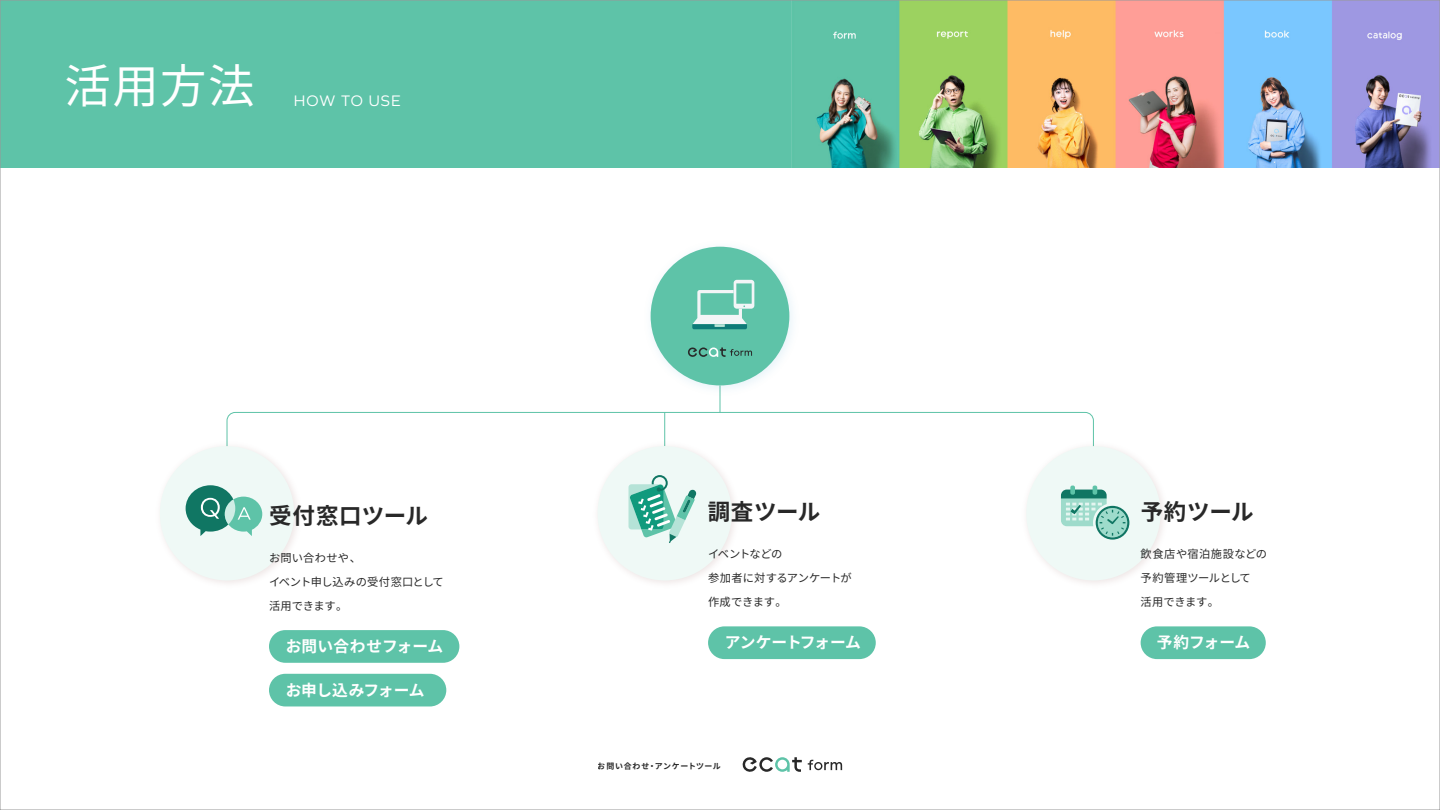
<style>
.page{position:relative;width:1440px;height:810px;background:#fff}
.page>*{position:absolute;margin:0;border:0;box-sizing:border-box;transform-origin:0 0}
.t1{font:46.5px "Noto Sans JP";color:#fff}
.t2{font:700 22.5px "Noto Sans JP";letter-spacing:.015em;color:#282828}
.t3{font:15.83px "Graphie";letter-spacing:.07em;color:#fff}
.t4{font:700 15.75px "Noto Sans JP";letter-spacing:.02em;color:#fff}
.t5{font:700 15.75px "Noto Sans JP";letter-spacing:-.025em;color:#fff}
.t6{font:700 15.75px "Noto Sans JP";letter-spacing:-.02em;color:#fff}
.t7{font:700 15.75px "Noto Sans JP";color:#fff}
.t8{font:11.25px/24px "Noto Sans JP";letter-spacing:-.01em;color:#282828}
.t9{font:11.25px/24px "Noto Sans JP";letter-spacing:.02em;color:#282828}
.t10{font:700 7.95px "Noto Sans JP";letter-spacing:.075em;color:#282828}
</style>
<div class="page">
<div style="left:0;top:0;width:1440px;height:168px;background:#5ec3a8"></div>
<img style="left:816px;top:2px;width:622px;height:166px">
<svg style="left:226px;top:401px;width:868px;height:38px"></svg>
<hr style="left:664px;top:412px;width:1px;height:34px;background:#5ec3a8">
<svg style="left:808px;top:760px;width:34px;height:10px"></svg>
<svg style="left:742px;top:757px;width:60px;height:15px"></svg>
<img style="left:650px;top:246px;width:142px;height:155px">
<div style="left:651px;top:247px;width:138px;height:138px;background:#5ec3a8;border-radius:50%"></div>
<svg style="left:692px;top:280px;width:62px;height:49px"></svg>
<svg style="left:688px;top:347px;width:64px;height:10px"></svg>
<img style="left:1029px;top:439px;width:135px;height:144px">
<div style="left:1026px;top:446px;width:135px;height:134px;background:#eff9f6;border-radius:50%"></div>
<div style="left:1141px;top:626px;width:125px;height:33px;background:#5ec3a8;border-radius:16px"></div>
<svg style="left:1061px;top:486px;width:68px;height:54px"></svg>
<img style="left:597px;top:439px;width:137px;height:144px">
<div style="left:598px;top:446px;width:134px;height:134px;background:#eff9f6;border-radius:50%"></div>
<div style="left:708px;top:626px;width:168px;height:33px;background:#5ec3a8;border-radius:16px"></div>
<svg style="left:629px;top:475px;width:68px;height:68px"></svg>
<div style="left:160px;top:446px;width:134px;height:134px;background:#eff9f6;border-radius:50%"></div>
<div style="left:269px;top:630px;width:190px;height:33px;background:#5ec3a8;border-radius:16px"></div>
<div style="left:269px;top:674px;width:177px;height:32px;background:#5ec3a8;border-radius:16px"></div>
<svg style="left:186px;top:485px;width:76px;height:51px"></svg>
<h1 class="t1" style="left:64px;top:59px;width:192px">活用方法</h1>
<h3 class="t3" style="left:294px;top:91px;width:109px">HOW TO USE</h3>
<h2 class="t2" style="left:269px;top:503px;width:161px">受付窓口ツール</h2>
<p class="t8" style="left:269px;top:546px;width:176px">お問い合わせや、<br>イベント申し込みの受付窓口として活用できます。</p>
<h3 class="t4" style="left:285px;top:637px;width:160px">お問い合わせフォーム</h3>
<h3 class="t6" style="left:285px;top:681px;width:141px">お申し込みフォーム</h3>
<h2 class="t2" style="left:707px;top:499px;width:115px">調査ツール</h2>
<p class="t8" style="left:708px;top:542px;width:145px">イベントなどの<br>参加者に対するアンケートが作成できます。</p>
<h3 class="t5" style="left:724px;top:634px;width:138px">アンケートフォーム</h3>
<p class="t10" style="left:598px;top:761px;width:124px">お問い合わせ・アンケートツール</p>
<h2 class="t2" style="left:1140px;top:499px;width:115px">予約ツール</h2>
<p class="t9" style="left:1141px;top:542px;width:128px">飲食店や宿泊施設などの予約管理ツールとして<br>活用できます。</p>
<h3 class="t7" style="left:1157px;top:634px;width:95px">予約フォーム</h3>
</div>
